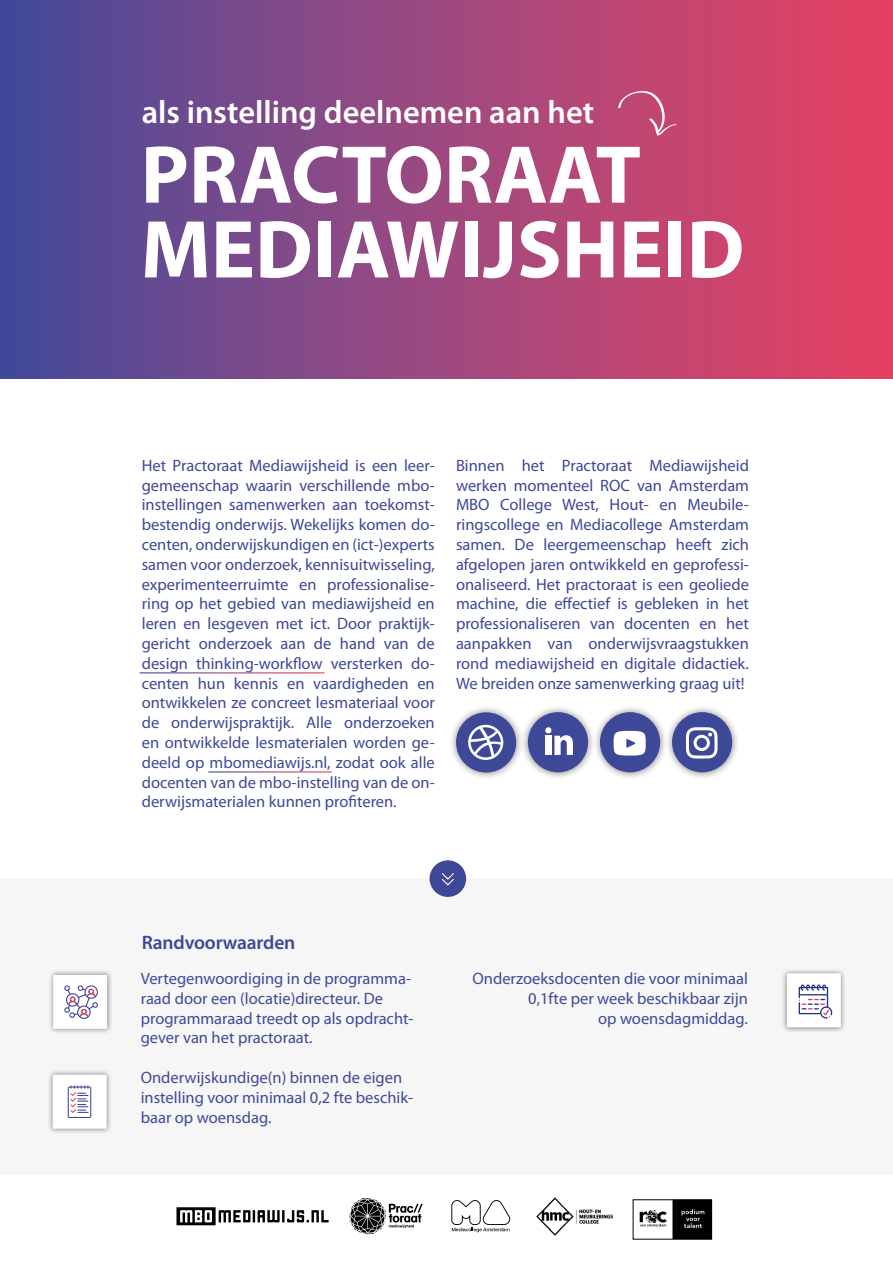
<style>
.page{position:relative;width:893px;height:1263px;background:#fff}
.page>*{position:absolute;margin:0;border:0;box-sizing:border-box;transform-origin:0 0}
.t1{font:700 82.8px/74.7px "Myriad Pro";color:#fff}
.t2{font:600 32.4px "Myriad Pro";color:#fff}
.t3{font:600 19.5px "Myriad Pro";letter-spacing:-.01em;color:#3e4898}
.t4{font:16.5px/19.8px "Myriad Pro";color:#3e4898;text-align:justify}
.t5{font:16.5px/19.8px "Myriad Pro";color:#3e4a99}
</style>
<div class="page">
<div style="left:0;top:0;width:893px;height:378px;background:linear-gradient(to right,#494c9b,#ec4362)"></div>
<div style="left:0;top:879px;width:893px;height:296px;background:#f6f6f6"></div>
<div style="left:430px;top:860px;width:36px;height:37px;background:#3e4898;border-radius:50%"></div>
<svg style="left:442px;top:873px;width:12px;height:12px"></svg>
<div style="left:47px;top:969px;width:66px;height:65px;background:#000;opacity:.5"></div>
<div style="left:53px;top:975px;width:54px;height:54px;background:#fff"></div>
<svg style="left:64px;top:985px;width:34px;height:34px"></svg>
<div style="left:47px;top:1069px;width:65px;height:65px;background:#000;opacity:.5"></div>
<div style="left:53px;top:1075px;width:54px;height:54px;background:#fff"></div>
<div style="left:781px;top:968px;width:65px;height:65px;background:#000;opacity:.5"></div>
<div style="left:787px;top:973px;width:54px;height:54px;background:#fff"></div>
<svg style="left:68px;top:1085px;width:23px;height:33px"></svg>
<svg style="left:618px;top:91px;width:59px;height:44px;background:#c6567e"></svg>
<div style="left:633px;top:1199px;width:79px;height:40px;border:1px solid #000"></div>
<svg style="left:640px;top:1200px;width:72px;height:39px"></svg>
<img style="left:646px;top:1209px;width:13px;height:15px">
<img style="left:537px;top:1197px;width:76px;height:38px">
<svg style="left:451px;top:1200px;width:60px;height:32px"></svg>
<svg style="left:350px;top:1198px;width:73px;height:36px"></svg>
<svg style="left:176px;top:1207px;width:153px;height:18px"></svg>
<svg style="left:799px;top:984px;width:33px;height:34px"></svg>
<div style="left:448px;top:704px;width:76px;height:76px;background:#000;opacity:.5"></div>
<div style="left:456px;top:712px;width:60px;height:60px;background:#3e4898;border-radius:50%"></div>
<div style="left:520px;top:704px;width:76px;height:76px;background:#000;opacity:.5"></div>
<div style="left:528px;top:712px;width:60px;height:60px;background:#3e4898;border-radius:50%"></div>
<div style="left:592px;top:704px;width:76px;height:76px;background:#000;opacity:.5"></div>
<div style="left:600px;top:712px;width:60px;height:60px;background:#3e4898;border-radius:50%"></div>
<div style="left:664px;top:704px;width:76px;height:76px;background:#000;opacity:.5"></div>
<div style="left:672px;top:712px;width:60px;height:60px;background:#3e4898;border-radius:50%"></div>
<svg style="left:468px;top:725px;width:35px;height:35px"></svg>
<svg style="left:545px;top:727px;width:28px;height:28px"></svg>
<svg style="left:614px;top:731px;width:32px;height:24px"></svg>
<svg style="left:686px;top:727px;width:32px;height:31px"></svg>
<h2 class="t2" style="left:142px;top:92px;width:454px">als instelling deelnemen aan het</h2>
<h1 class="t1" style="left:141px;top:139px;width:605px">PRACTORAAT<br>MEDIAWIJSHEID</h1>
<p class="t4" style="left:142px;top:455px;width:294px">Het Practoraat Mediawijsheid is een leer&shy;gemeenschap waarin verschillende mbo&shy;instellingen samenwerken aan toekomst&shy;bestendig onderwijs. Wekelijks komen do&shy;centen, onderwijskundigen en (ict-)experts samen voor onderzoek, kennisuitwisseling, experimenteerruimte en professionalise&shy;ring op het gebied van mediawijsheid en leren en lesgeven met ict. Door praktijk&shy;gericht onderzoek aan de hand van de design thinking-workflow versterken do&shy;centen hun kennis en vaardigheden en ontwikkelen ze concreet lesmateriaal voor de onderwijspraktijk. Alle onderzoeken en ontwikkelde lesmaterialen worden ge&shy;deeld op mbomediawijs.nl, zodat ook alle docenten van de mbo-instelling van de on&shy;derwijsmaterialen kunnen profiteren.</p>
<p class="t4" style="left:456px;top:455px;width:294px">Binnen het Practoraat Mediawijsheid werken momenteel ROC van Amsterdam MBO College West, Hout- en Meubile&shy;ringscollege en Mediacollege Amsterdam samen. De leergemeenschap heeft zich afgelopen jaren ontwikkeld en geprofessi&shy;onaliseerd. Het practoraat is een geoliede machine, die effectief is gebleken in het professionaliseren van docenten en het aanpakken van onderwijsvraagstukken rond mediawijsheid en digitale didactiek.<br>We breiden onze samenwerking graag uit!</p>
<p class="t3" style="left:142px;top:930px;width:155px">Randvoorwaarden</p>
<p class="t5" style="left:141px;top:968px;width:274px">Vertegenwoordiging in de programma&shy;raad door een (locatie)directeur. De programmaraad treedt op als opdracht&shy;gever van het practoraat.</p>
<p class="t5" style="left:141px;top:1067px;width:274px">Onderwijskundige(n) binnen de eigen instelling voor minimaal 0,2 fte beschik&shy;baar op woensdag.</p>
<p class="t5" style="left:473px;top:968px;width:277px;text-align:right">Onderzoeksdocenten die voor minimaal<br>0,1fte per week beschikbaar zijn<br>op woensdagmiddag.</p>
</div>
